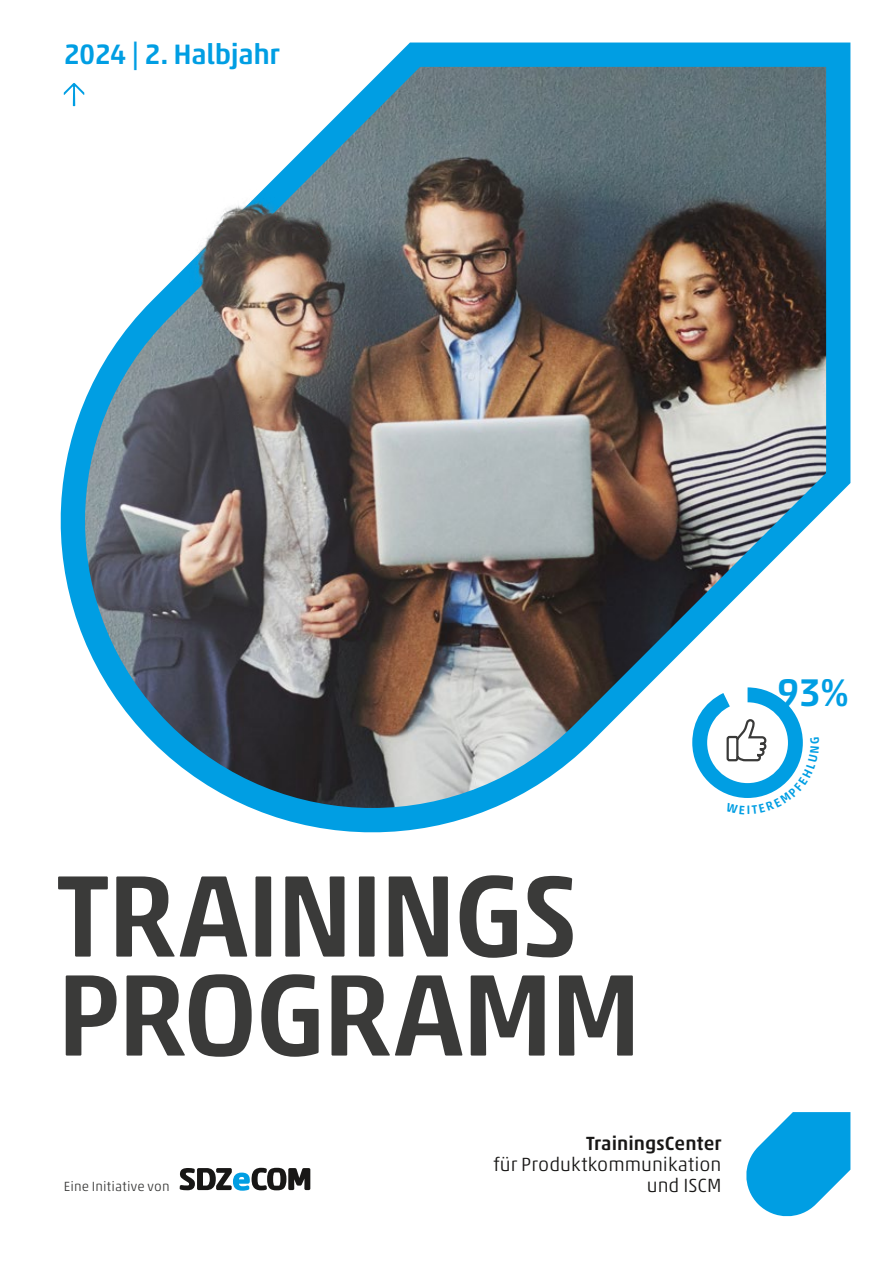
<style>
.page{position:relative;width:893px;height:1263px;background:#fff}
.page>*{position:absolute;margin:0;border:0;box-sizing:border-box;transform-origin:0 0}
.t1{font:500 117.75px/99px "Akko Pro";letter-spacing:-.03em;color:#3a3a39}
.t2{font:500 39.15px "Akko Pro";color:#009ee3}
.t3{font:500 28.5px "Akko Pro";letter-spacing:-.015em;color:#009ee3}
.t4{font:300 19.35px "Akko Pro";letter-spacing:.005em;color:#181716}
.t5{font:500 19.35px "Akko Pro";letter-spacing:.005em;color:#181716}
.t6{font:300 13.5px "Akko Pro";letter-spacing:.015em;color:#3a3a39}
</style>
<div class="page">
<img style="left:60px;top:42px;width:791px;height:791px">
<img style="left:60px;top:42px;width:374px;height:395px">
<svg style="left:746px;top:1112px;width:104px;height:104px"></svg>
<svg style="left:180px;top:1168px;width:130px;height:23px"></svg>
<svg style="left:64px;top:83px;width:20px;height:23px"></svg>
<svg style="left:692px;top:687px;width:127px;height:127px"></svg>
<h3 class="t3" style="left:64px;top:37px;width:218px">2024 | 2. Halbjahr</h3>
<h2 class="t2" style="left:777px;top:668px;width:74px">93%</h2>
<h1 class="t1" style="left:57px;top:865px;width:587px">TRAININGS<br>PROGRAMM</h1>
<p class="t5" style="left:586px;top:1131px;width:137px">TrainingsCenter</p>
<p class="t4" style="left:493px;top:1152px;width:230px">für Produktkommunikation</p>
<p class="t6" style="left:64px;top:1178px;width:107px">Eine Initiative von</p>
<p class="t4" style="left:647px;top:1173px;width:76px">und ISCM</p>
</div>
